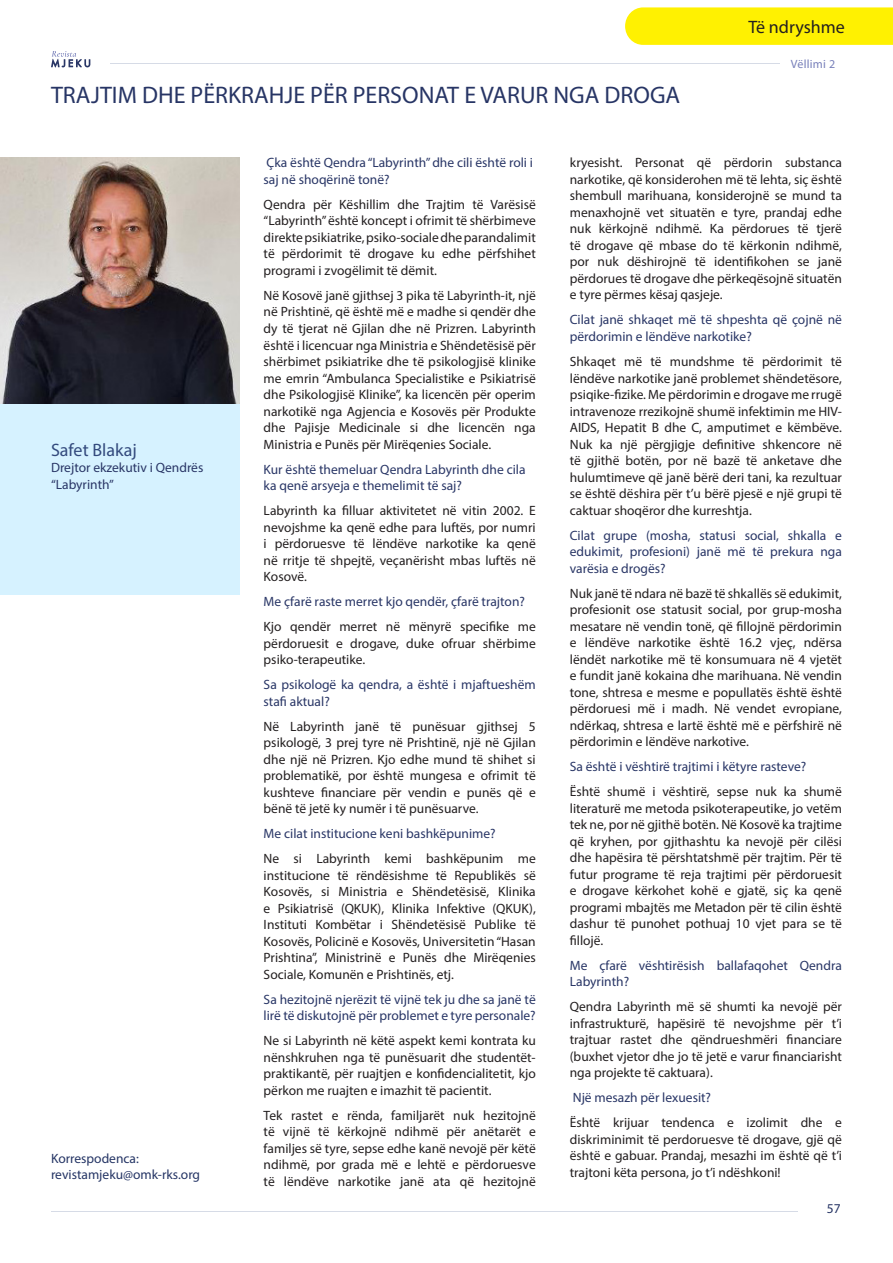
<style>
.page{position:relative;width:893px;height:1263px;background:#fff}
.page>*{position:absolute;margin:0;border:0;box-sizing:border-box;transform-origin:0 0}
.t1{font:24px "Myriad Pro";color:#273565}
.t2{font:18px "Myriad Pro";color:#334a7d}
.t3{font:18px "Myriad Pro";color:#231f20}
.Paragraph_Style_1{font:13.5px/16.5px "Myriad Pro";color:#231f20;text-align:justify}
.Paragraph_Style_1-2{font:13.5px/16.5px "Myriad Pro";color:#293666}
.t4{font:13.5px "Myriad Pro";color:#253565}
.t5{font:13.5px "Myriad Pro";color:#273565}
.t6{font:12px "Myriad Pro";letter-spacing:.02em;color:#7880ba}
</style>
<div class="page">
<hr style="left:111px;top:63px;width:669px;height:1px;background:#d6dbe6">
<svg style="left:51px;top:51px;width:39px;height:17px"></svg>
<hr style="left:51px;top:1211px;width:746px;height:1px;background:#d6dbe6">
<div style="left:0;top:404px;width:240px;height:191px;background:#d6f2ff"></div>
<img style="left:0;top:157px;width:240px;height:247px">
<svg style="left:625px;top:7px;width:268px;height:38px;background:#fff108"></svg>
<p class="t3" style="left:748px;top:16px;width:98px">Të ndryshme</p>
<p class="t1" style="left:51px;top:80px;width:631px">TRAJTIM DHE PËRKRAHJE PËR PERSONAT E VARUR NGA DROGA</p>
<p class="t6" style="left:791px;top:57px;width:46px">Vëllimi 2</p>
<p class="t2" style="left:51px;top:439px;width:87px">Safet Blakaj</p>
<p class="Paragraph_Style_1-2" style="left:51px;top:459px;width:154px">Drejtor ekzekutiv i Qendrës “Labyrinth”</p>
<p class="t4" style="left:51px;top:1150px;width:89px">Korrespodenca:</p>
<p class="t4" style="left:51px;top:1166px;width:151px">revistamjeku@omk-rks.org</p>
<p class="Paragraph_Style_1-2" style="left:264px;top:154px;width:271px">Çka është Qendra “Labyrinth” dhe cili është roli i saj në shoqërinë tonë?</p>
<p class="Paragraph_Style_1" style="left:264px;top:196px;width:274px">Qendra për Këshillim dhe Trajtim të Varësisë “Labyrinth” është koncept i ofrimit të shërbimeve direkte psikiatrike, psiko-sociale dhe parandalimit të përdorimit të drogave ku edhe përfshihet programi i zvogëlimit të dëmit.</p>
<p class="Paragraph_Style_1" style="left:264px;top:287px;width:274px">Në Kosovë janë gjithsej 3 pika të Labyrinth-it, një në Prishtinë, që është më e madhe si qendër dhe dy të tjerat në Gjilan dhe në Prizren. Labyrinth është i licencuar nga Ministria e Shëndetësisë për shërbimet psikiatrike dhe të psikologjisë klinike me emrin “Ambulanca Specialistike e Psikiatrisë dhe Psikologjisë Klinike”, ka licencën për operim narkotikë nga Agjencia e Kosovës për Produkte dhe Pajisje Medicinale si dhe licencën nga Ministria e Punës për Mirëqenies Sociale.</p>
<p class="Paragraph_Style_1-2" style="left:264px;top:460px;width:263px">Kur është themeluar Qendra Labyrinth dhe cila ka qenë arsyeja e themelimit të saj?</p>
<p class="Paragraph_Style_1" style="left:264px;top:502px;width:274px">Labyrinth ka filluar aktivitetet në vitin 2002. E nevojshme ka qenë edhe para luftës, por numri i përdoruesve të lëndëve narkotike ka qenë në rritje të shpejtë, veçanërisht mbas luftës në Kosovë.</p>
<p class="Paragraph_Style_1-2" style="left:264px;top:593px;width:263px">Me çfarë raste merret kjo qendër, çfarë trajton?</p>
<p class="Paragraph_Style_1" style="left:264px;top:618px;width:274px">Kjo qendër merret në mënyrë specifike me përdoruesit e drogave, duke ofruar shërbime psiko-terapeutike.</p>
<p class="Paragraph_Style_1-2" style="left:264px;top:676px;width:274px">Sa psikologë ka qendra, a është i mjaftueshëm stafi aktual?</p>
<p class="Paragraph_Style_1" style="left:264px;top:717px;width:274px">Në Labyrinth janë të punësuar gjithsej 5 psikologë, 3 prej tyre në Prishtinë, një në Gjilan dhe një në Prizren. Kjo edhe mund të shihet si problematikë, por është mungesa e ofrimit të kushteve financiare për vendin e punës që e bënë të jetë ky numër i të punësuarve.</p>
<p class="Paragraph_Style_1-2" style="left:264px;top:825px;width:234px">Me cilat institucione keni bashkëpunime?</p>
<p class="Paragraph_Style_1" style="left:264px;top:850px;width:274px">Ne si Labyrinth kemi bashkëpunim me institucione të rëndësishme të Republikës së Kosovës, si Ministria e Shëndetësisë, Klinika e Psikiatrisë (QKUK), Klinika Infektive (QKUK), Instituti Kombëtar i Shëndetësisë Publike të Kosovës, Policinë e Kosovës, Universitetin “Hasan Prishtina”, Ministrinë e Punës dhe Mirëqenies Sociale, Komunën e Prishtinës, etj.</p>
<p class="Paragraph_Style_1-2" style="left:264px;top:991px;width:274px">Sa hezitojnë njerëzit të vijnë tek ju dhe sa janë të lirë të diskutojnë për problemet e tyre personale?</p>
<p class="Paragraph_Style_1" style="left:264px;top:1032px;width:274px">Ne si Labyrinth në këtë aspekt kemi kontrata ku nënshkruhen nga të punësuarit dhe studentët&shy;praktikantë, për ruajtjen e konfidencialitetit, kjo përkon me ruajten e imazhit të pacientit.</p>
<p class="Paragraph_Style_1" style="left:264px;top:1107px;width:274px">Tek rastet e rënda, familjarët nuk hezitojnë të vijnë të kërkojnë ndihmë për anëtarët e familjes së tyre, sepse edhe kanë nevojë për këtë ndihmë, por grada më e lehtë e përdoruesve të lëndëve narkotike janë ata që hezitojnë</p>
<p class="Paragraph_Style_1" style="left:570px;top:154px;width:274px">kryesisht. Personat që përdorin substanca narkotike, që konsiderohen më të lehta, siç është shembull marihuana, konsiderojnë se mund ta menaxhojnë vet situatën e tyre, prandaj edhe nuk kërkojnë ndihmë. Ka përdorues të tjerë të drogave që mbase do të kërkonin ndihmë, por nuk dëshirojnë të identifikohen se janë përdorues të drogave dhe përkeqësojnë situatën e tyre përmes kësaj qasjeje.</p>
<p class="Paragraph_Style_1-2" style="left:570px;top:311px;width:274px">Cilat janë shkaqet më të shpeshta që çojnë në përdorimin e lëndëve narkotike?</p>
<p class="Paragraph_Style_1" style="left:570px;top:353px;width:274px">Shkaqet më të mundshme të përdorimit të lëndëve narkotike janë problemet shëndetësore, psiqike-fizike. Me përdorimin e drogave me rrugë intravenoze rrezikojnë shumë infektimin me HIV-AIDS, Hepatit B dhe C, amputimet e këmbëve.<br>Nuk ka një përgjigje definitive shkencore në të gjithë botën, por në bazë të anketave dhe hulumtimeve që janë bërë deri tani, ka rezultuar se është dëshira për t’u bërë pjesë e një grupi të caktuar shoqëror dhe kurreshtja.</p>
<p class="Paragraph_Style_1-2" style="left:570px;top:526px;width:274px;text-align:justify">Cilat grupe (mosha, statusi social, shkalla e edukimit, profesioni) janë më të prekura nga varësia e drogës?</p>
<p class="Paragraph_Style_1" style="left:570px;top:584px;width:274px">Nuk janë të ndara në bazë të shkallës së edukimit, profesionit ose statusit social, por grup-mosha mesatare në vendin tonë, që fillojnë përdorimin e lëndëve narkotike është 16.2 vjeç, ndërsa lëndët narkotike më të konsumuara në 4 vjetët e fundit janë kokaina dhe marihuana. Në vendin tone, shtresa e mesme e popullatës është është përdoruesi më i madh. Në vendet evropiane, ndërkaq, shtresa e lartë është më e përfshirë në përdorimin e lëndëve narkotive.</p>
<p class="Paragraph_Style_1-2" style="left:570px;top:758px;width:238px">Sa është i vështirë trajtimi i këtyre rasteve?</p>
<p class="Paragraph_Style_1" style="left:570px;top:783px;width:274px">Është shumë i vështirë, sepse nuk ka shumë literaturë me metoda psikoterapeutike, jo vetëm tek ne, por në gjithë botën. Në Kosovë ka trajtime që kryhen, por gjithashtu ka nevojë për cilësi dhe hapësira të përshtatshmë për trajtim. Për të futur programe të reja trajtimi për përdoruesit e drogave kërkohet kohë e gjatë, siç ka qenë programi mbajtës me Metadon për të cilin është dashur të punohet pothuaj 10 vjet para se të fillojë.</p>
<p class="Paragraph_Style_1-2" style="left:570px;top:956px;width:274px">Me çfarë vështirësish ballafaqohet Qendra<br>Labyrinth?</p>
<p class="Paragraph_Style_1" style="left:570px;top:998px;width:274px">Qendra Labyrinth më së shumti ka nevojë për infrastrukturë, hapësirë të nevojshme për t’i trajtuar rastet dhe qëndrueshmëri financiare (buxhet vjetor dhe jo të jetë e varur financiarisht nga projekte të caktuara).</p>
<p class="Paragraph_Style_1-2" style="left:573px;top:1089px;width:140px">Një mesazh për lexuesit?</p>
<p class="Paragraph_Style_1" style="left:570px;top:1114px;width:274px">Është krijuar tendenca e izolimit dhe e diskriminimit të perdoruesve të drogave, gjë që është e gabuar. Prandaj, mesazhi im është që t’i trajtoni këta persona, jo t’i ndëshkoni!</p>
<p class="t5" style="left:827px;top:1200px;width:15px">57</p>
</div>
